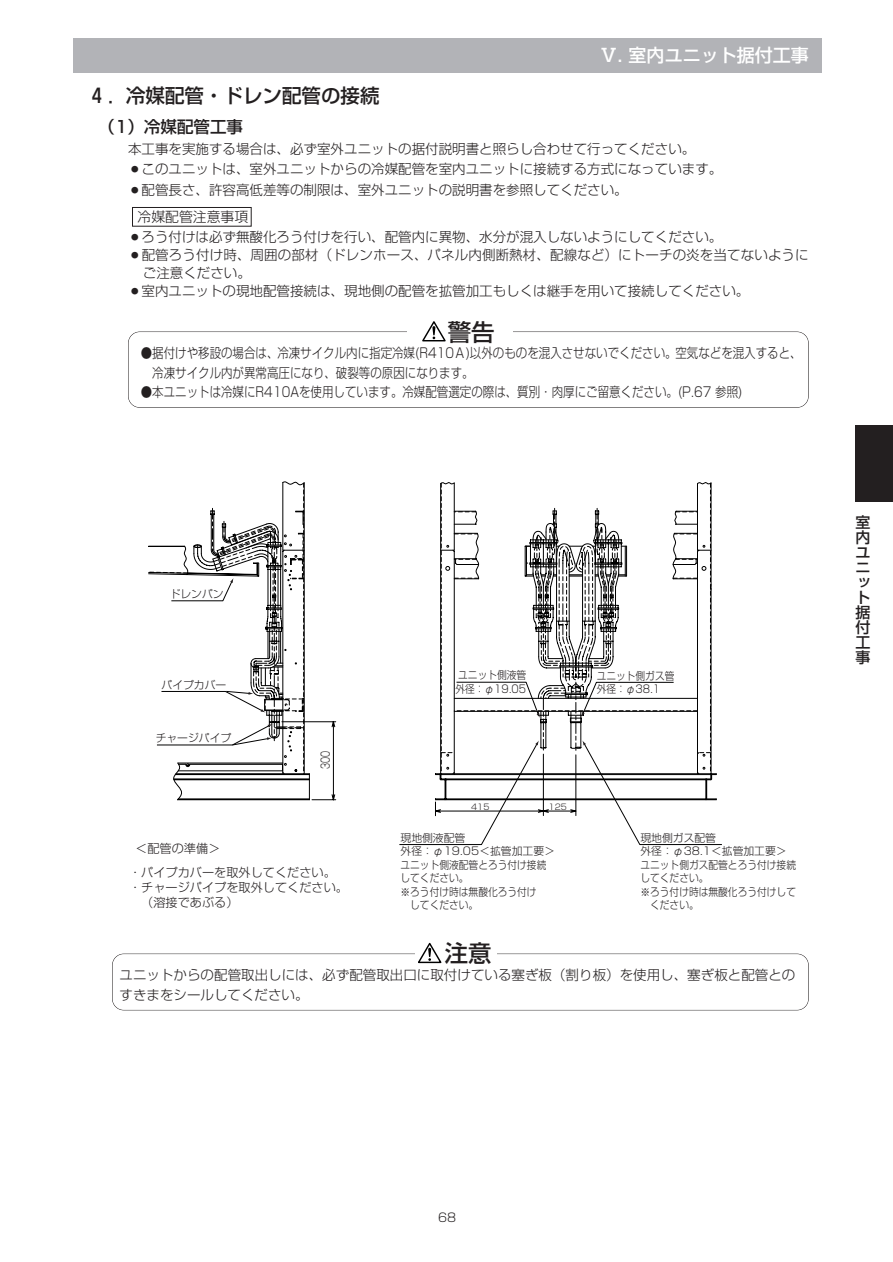
<style>
.page{position:relative;width:893px;height:1262px;background:#fff}
.page>*{position:absolute;margin:0;border:0;box-sizing:border-box;transform-origin:0 0}
.t1{font:500 23.4px "Shin Go";color:#231f20}
.t2{font:500 19.5px "Shin Go";color:#231f20}
.t3{font:500 18px "Shin Go";color:#fff}
.t4{font:500 16.5px "Shin Go";color:#231f20}
.t5{font:500 15px/15px "Shin Go";color:#231f20;text-align:justify}
.t6{font:300 13.8px "Shin Go";color:#231f20}
.t7{font:300 13.5px/18px "Shin Go";color:#231f20}
.t8{font:300 13.5px/19.5px "Shin Go";color:#231f20;scale:.85 1}
.t9{font:300 12.15px/14.9px "Shin Go";color:#231f20}
.t10{font:300 12px "Shin Go";color:#231f20}
.t11{font:300 11.55px "Shin Go";color:#231f20;scale:.7 1}
.t12{font:300 10.8px/13.5px "Shin Go";color:#231f20}
.t13{font:300 10.8px/13.5px "Shin Go";color:#231f20;scale:.9 1}
.t14{font:300 8.1px "Shin Go";color:#231f20}
</style>
<div class="page">
<div style="left:73px;top:38px;width:748px;height:34px;background:#b2b3b7"></div>
<div style="left:855px;top:425px;width:37px;height:77px;background:#231f20"></div>
<div style="left:128px;top:331px;width:680px;height:77px;border:1px solid #231f20;border-radius:12px"></div>
<div style="left:407px;top:319px;width:105px;height:26px;background:#fff"></div>
<div style="left:132px;top:207px;width:119px;height:19px;border:1px solid #231f20"></div>
<svg style="left:422px;top:321px;width:24px;height:21px"></svg>
<svg style="left:148px;top:508px;width:574px;height:337px"></svg>
<div style="left:112px;top:953px;width:696px;height:57px;border:1px solid #231f20;border-radius:12px"></div>
<div style="left:415px;top:940px;width:82px;height:26px;background:#fff"></div>
<svg style="left:418px;top:942px;width:24px;height:22px"></svg>
<h3 class="t3" style="left:600px;top:48px;width:210px">Ⅴ. 室内ユニット据付工事</h3>
<h2 class="t2" style="left:87px;top:89px;width:294px">４．冷媒配管・ドレン配管の接続</h2>
<p class="t4" style="left:98px;top:121px;width:146px">（1）冷媒配管工事</p>
<p class="t7" style="left:128px;top:142px;width:569px">本工事を実施する場合は、必ず室外ユニットの据付説明書と照らし合わせて行ってください。</p>
<p class="t7" style="left:128px;top:162px;width:596px">○このユニットは、室外ユニットからの冷媒配管を室内ユニットに接続する方式になっています。</p>
<p class="t7" style="left:128px;top:182px;width:501px">○配管長さ、許容高低差等の制限は、室外ユニットの説明書を参照してください。</p>
<p class="t6" style="left:137px;top:211px;width:112px">冷媒配管注意事項</p>
<p class="t7" style="left:128px;top:230px;width:596px">○ろう付けは必ず無酸化ろう付けを行い、配管内に異物、水分が混入しないようにしてください。</p>
<p class="t7" style="left:143px;top:248px;width:667px;text-indent:-15px">○配管ろう付け時、周囲の部材（ドレンホース、パネル内側断熱材、配線など）にトーチの炎を当てないようにご注意ください。</p>
<p class="t7" style="left:128px;top:284px;width:622px">○室内ユニットの現地配管接続は、現地側の配管を拡管加工もしくは継手を用いて接続してください。</p>
<h1 class="t1" style="left:448px;top:323px;width:48px">警告</h1>
<p class="t8" style="left:152px;top:345px;width:765px;text-indent:-11px">●据付けや移設の場合は、冷凍サイクル内に指定冷媒(R410Ａ)以外のものを混入させないでください。空気などを混入すると、冷凍サイクル内が異常高圧になり、破裂等の原因になります。</p>
<p class="t8" style="left:141px;top:384px;width:709px">●本ユニットは冷媒にR410Aを使用しています。冷媒配管選定の際は、質別・肉厚にご留意ください。(P.67 参照)</p>
<p class="t12" style="left:170px;top:588px;width:55px">ドレンパン</p>
<p class="t12" style="left:161px;top:679px;width:66px">パイプカバー</p>
<p class="t12" style="left:156px;top:732px;width:77px">チャージパイプ</p>
<p class="t9" style="left:135px;top:842px;width:87px">＜配管の準備＞</p>
<p class="t11" style="left:321px;top:769px;width:28px;rotate:-90deg">300</p>
<p class="t9" style="left:129px;top:866px;width:220px">・パイプカバーを取外してください。・チャージパイプを取外してください。　（溶接であぶる）</p>
<p class="t13" style="left:455px;top:670px;width:80px">ユニット側液管外径：φ19.05</p>
<p class="t13" style="left:596px;top:670px;width:88px">ユニット側ガス管外径：φ38.1</p>
<p class="t14" style="left:471px;top:803px;width:20px">415</p>
<p class="t14" style="left:548px;top:803px;width:20px">125</p>
<p class="t12" style="left:400px;top:832px;width:156px">現地側液配管<br>外径：φ19.05＜拡管加工要＞ユニット側液配管とろう付け接続してください。<br>※ろう付け時は無酸化ろう付け<br>　してください。</p>
<p class="t12" style="left:640px;top:832px;width:157px">現地側ガス配管<br>外径：φ38.1＜拡管加工要＞ユニット側ガス配管とろう付け接続してください。<br>※ろう付け時は無酸化ろう付けして　ください。</p>
<h1 class="t1" style="left:444px;top:944px;width:48px">注意</h1>
<p class="t7" style="left:119px;top:967px;width:677px;line-height:19.5px">ユニットからの配管取出しには、必ず配管取出口に取付けている塞ぎ板（割り板）を使用し、塞ぎ板と配管とのすきまをシールしてください。</p>
<p class="t5" style="left:855px;top:516px;width:16px">室内ユニット据付工事</p>
<p class="t10" style="left:438px;top:1213px;width:20px">68</p>
</div>
